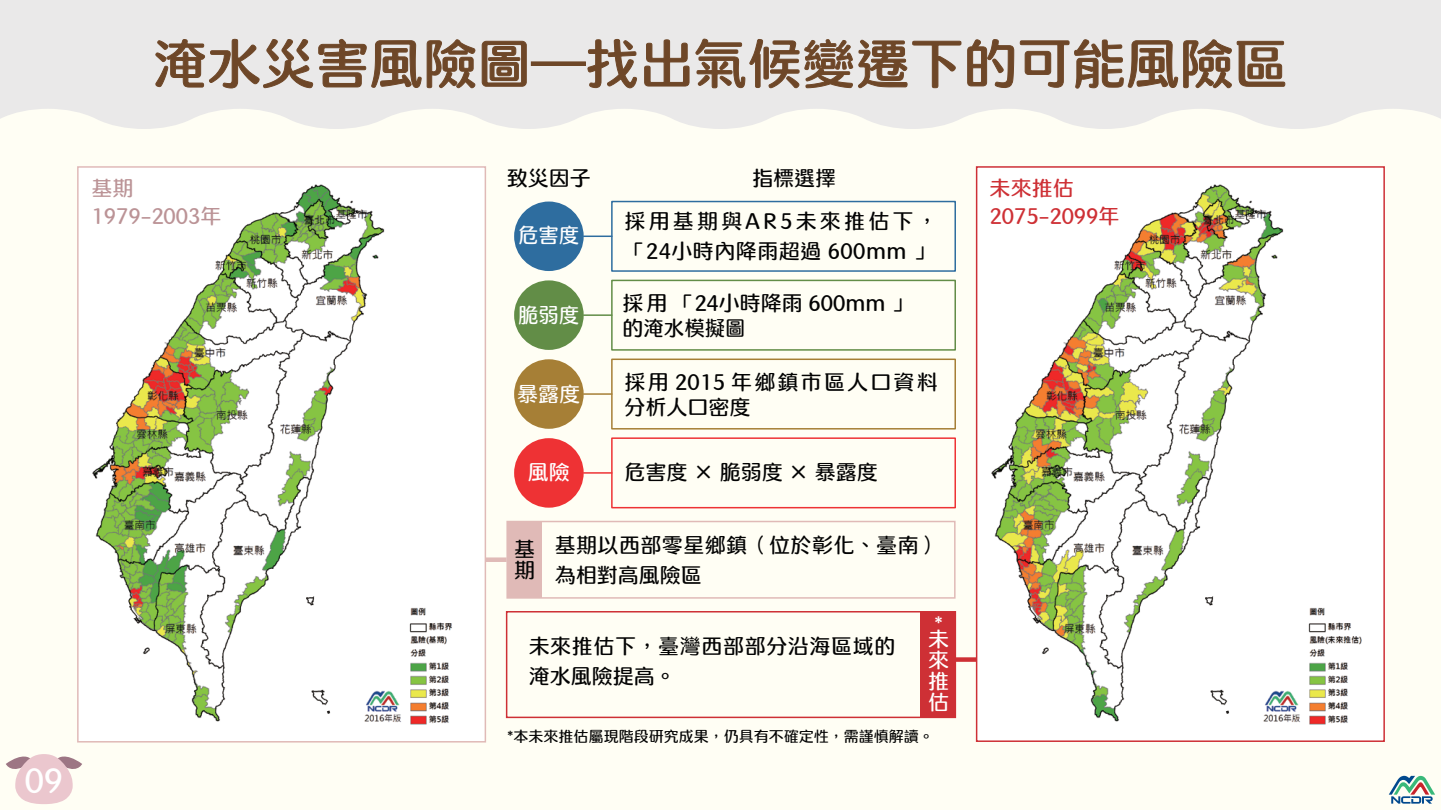
<style>
.page{position:relative;width:1441px;height:810px;background:#fff}
.page>*{position:absolute;margin:0;border:0;box-sizing:border-box;transform-origin:0 0}
.t1{font:700 54px "ARDC Qing Yuan B5";color:#6e4728}
.t2{font:700 32.85px "ARDC Qing Yuan B5";color:#fff}
.t3{font:700 21px/30px "ARDC Qing Yuan B5";letter-spacing:.02em;color:#030303}
.t4{font:700 21px/25.2px "ARDC Qing Yuan B5";color:#030303}
.t5{font:700 21px/30px "ARDC Qing Yuan B5";letter-spacing:.085em;color:#030303}
.t6{font:700 21px/25.2px "ARDC Qing Yuan B5";letter-spacing:.105em;color:#030303}
.t7{font:700 21px/21px "ARDC Qing Yuan B5";color:#fff}
.t8{font:700 21px/28.5px "ARDC Qing Yuan B5";color:#ce3035}
.t9{font:700 21px/28.5px "ARDC Qing Yuan B5";color:#bb9396}
.t10{font:700 15px "ARDC Qing Yuan B5";color:#030303}
</style>
<div class="page">
<div style="left:0;top:0;width:1440px;height:810px;background:#fffef4"></div>
<svg style="left:0;top:0;width:1440px;height:129px;fill:#eae9e9"></svg>
<img style="left:80px;top:169px;width:403px;height:571px">
<div style="left:77px;top:166px;width:409px;height:577px;border:2px solid #e0bab7"></div>
<img style="left:978px;top:169px;width:403px;height:570px">
<div style="left:975px;top:166px;width:409px;height:576px;border:2px solid #ce3035"></div>
<div style="left:506px;top:521px;width:449px;height:78px;border:2px solid #e0bab7"></div>
<div style="left:507px;top:522px;width:35px;height:76px;background:#e0bab7"></div>
<div style="left:920px;top:612px;width:35px;height:105px;background:#ce3035"></div>
<div style="left:506px;top:611px;width:449px;height:107px;border:2px solid #ce3035"></div>
<div style="left:485px;top:557px;width:21px;height:5px;background:#e0bab7"></div>
<div style="left:955px;top:657px;width:21px;height:5px;background:#ce3035"></div>
<div style="left:514px;top:202px;width:69px;height:69px;background:#2e6d9f;border-radius:50%"></div>
<svg style="left:583px;top:236px;width:28px;height:1px"></svg>
<div style="left:611px;top:201px;width:344px;height:71px;border:2px solid #2e6d9f"></div>
<div style="left:514px;top:280px;width:69px;height:70px;background:#628d47;border-radius:50%"></div>
<hr style="left:583px;top:314px;width:28px;height:2px;background:#628d47">
<div style="left:611px;top:280px;width:344px;height:71px;border:2px solid #628d47"></div>
<div style="left:514px;top:359px;width:69px;height:70px;background:#a67f36;border-radius:50%"></div>
<hr style="left:583px;top:393px;width:28px;height:2px;background:#a67f36">
<div style="left:611px;top:359px;width:344px;height:71px;border:2px solid #a67f36"></div>
<div style="left:514px;top:438px;width:69px;height:70px;background:#ee3234;border-radius:50%"></div>
<hr style="left:583px;top:472px;width:28px;height:2px;background:#ee3234">
<div style="left:611px;top:437px;width:344px;height:71px;border:2px solid #ee3234"></div>
<svg style="left:155px;top:39px;width:320px;height:51px"></svg>
<svg style="left:481px;top:41px;width:45px;height:46px"></svg>
<div style="left:531px;top:62px;width:54px;height:4px;border:1px solid #6e4728"></div>
<svg style="left:587px;top:39px;width:49px;height:49px"></svg>
<svg style="left:644px;top:40px;width:45px;height:46px"></svg>
<svg style="left:695px;top:39px;width:265px;height:49px"></svg>
<svg style="left:967px;top:31px;width:46px;height:57px"></svg>
<svg style="left:1019px;top:39px;width:265px;height:51px"></svg>
<svg style="left:6px;top:754px;width:76px;height:50px"></svg>
<svg style="left:1388px;top:776px;width:46px;height:28px"></svg>
<h1 class="t1" style="left:153px;top:37px;width:1135px">淹水災害風險圖—找出氣候變遷下的可能風險區</h1>
<h2 class="t2" style="left:25px;top:765px;width:40px">09</h2>
<p class="t3" style="left:506px;top:164px;width:85px">致災因子</p>
<p class="t3" style="left:752px;top:164px;width:85px">指標選擇</p>
<p class="t7" style="left:518px;top:226px;width:63px">危害度</p>
<p class="t9" style="left:92px;top:175px;width:131px">基期<br>1979-2003年</p>
<p class="t8" style="left:989px;top:175px;width:131px">未來推估<br>2075-2099年</p>
<p class="t5" style="left:624px;top:208px;width:315px">採用基期與AR5未來推估下，「24小時內降雨超過 600mm 」</p>
<p class="t7" style="left:518px;top:305px;width:63px">脆弱度</p>
<p class="t4" style="left:622px;top:291px;width:291px">採用「24小時降雨 600mm 」的淹水模擬圖</p>
<p class="t7" style="left:517px;top:385px;width:64px">暴露度</p>
<p class="t6" style="left:624px;top:370px;width:315px">採用 2015 年鄉鎮市區人口資料分析人口密度</p>
<p class="t7" style="left:527px;top:462px;width:43px">風險</p>
<p class="t4" style="left:624px;top:460px;width:255px">危害度 × 脆弱度 × 暴露度</p>
<p class="t3" style="left:514px;top:540px;width:21px;line-height:21px">基期</p>
<p class="t3" style="left:554px;top:531px;width:387px">基期以西部零星鄉鎮（位於彰化、臺南）為相對高風險區</p>
<p class="t3" style="left:528px;top:633px;width:368px">未來推估下，臺灣西部部分沿海區域的淹水風險提高。</p>
<p class="t7" style="left:927px;top:618px;width:22px;line-height:14.7px">*未</p>
<p class="t7" style="left:927px;top:651px;width:22px;text-align:justify">來推估</p>
<p class="t10" style="left:507px;top:729px;width:428px">*本未來推估屬現階段研究成果，仍具有不確定性，需謹慎解讀。</p>
</div>
